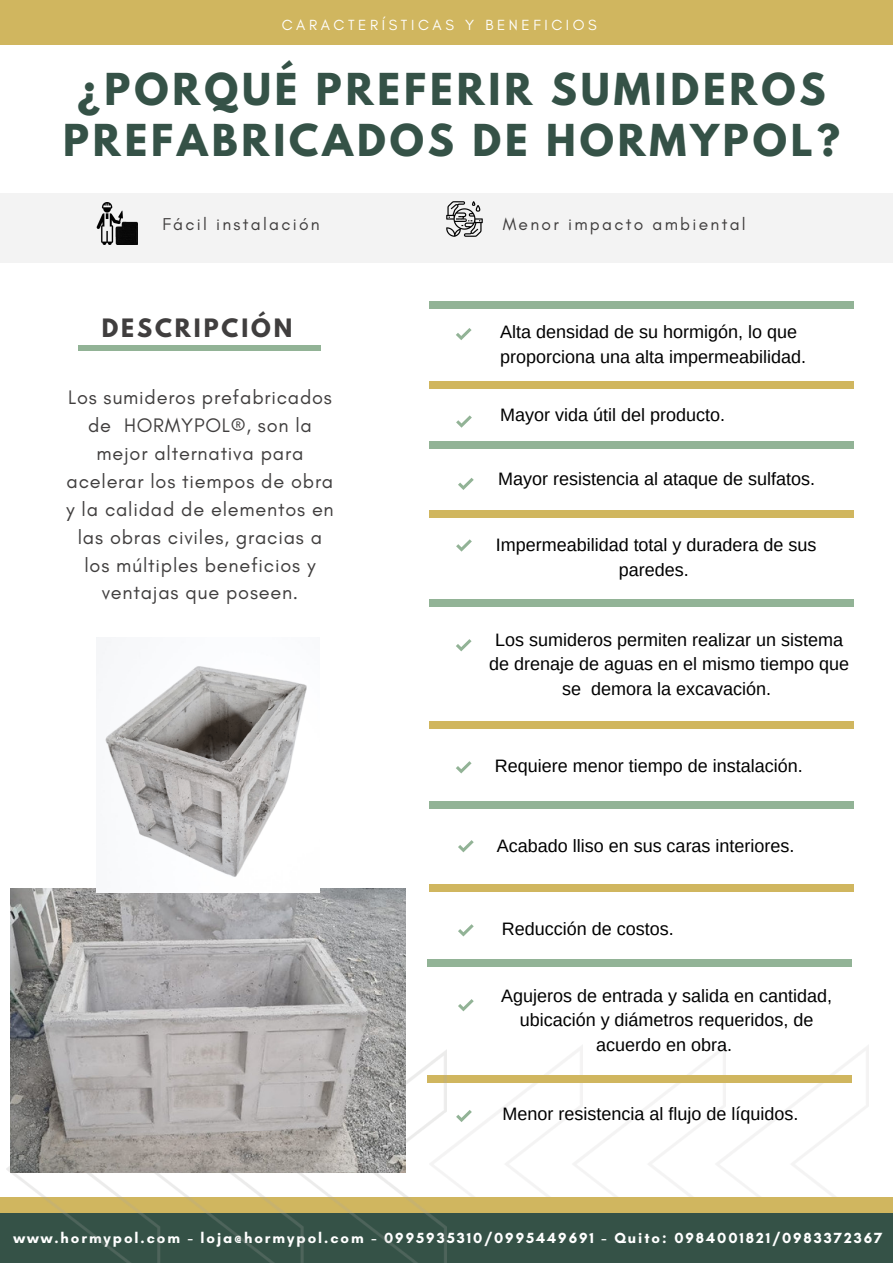
<style>
.page{position:relative;width:893px;height:1264px;background:#fff}
.page>*{position:absolute;margin:0;border:0;box-sizing:border-box;transform-origin:0 0}
.t1{font:700 39px/50.6px "League Spartan";letter-spacing:.1em;color:#355247;text-align:center}
.t2{font:700 22.5px "League Spartan";letter-spacing:.13em;color:#403e3e}
.t3{font:19.95px/27.9px "Glacial Indifference";letter-spacing:.035em;color:#403e3e;text-align:center}
.t4{font:18px/24.8px "Arimo";color:#000;text-align:center}
.t5{font:17.4px "Glacial Indifference";letter-spacing:.13em;color:#403e3e}
.t6{font:700 15px "Glacial Indifference";letter-spacing:.13em;color:#fff}
.t7{font:15px "Glacial Indifference";letter-spacing:.24em;color:#fff}
</style>
<div class="page">
<div style="left:0;top:193px;width:892px;height:69px;background:#f3f3f3"></div>
<svg style="left:456px;top:761px;width:15px;height:12px"></svg>
<div style="left:79px;top:345px;width:242px;height:6px;background:#92b396"></div>
<img style="left:446px;top:1045px;width:422px;height:151px">
<div style="left:0;top:1212px;width:892px;height:50px;background:#355247"></div>
<svg style="left:458px;top:924px;width:15px;height:12px"></svg>
<svg style="left:456px;top:1109px;width:16px;height:13px"></svg>
<svg style="left:458px;top:840px;width:15px;height:12px"></svg>
<img style="left:96px;top:202px;width:42px;height:42px">
<img style="left:446px;top:201px;width:37px;height:36px">
<svg style="left:456px;top:328px;width:15px;height:12px"></svg>
<svg style="left:458px;top:478px;width:15px;height:12px"></svg>
<svg style="left:456px;top:539px;width:16px;height:12px"></svg>
<svg style="left:458px;top:999px;width:15px;height:12px"></svg>
<svg style="left:456px;top:639px;width:15px;height:12px"></svg>
<svg style="left:456px;top:415px;width:16px;height:12px"></svg>
<div style="left:429px;top:301px;width:424px;height:7px;background:#92b396"></div>
<div style="left:429px;top:381px;width:424px;height:8px;background:#d0b65f"></div>
<div style="left:0;top:0;width:892px;height:45px;background:#d0b65f"></div>
<img style="left:10px;top:888px;width:395px;height:161px">
<div style="left:429px;top:440px;width:424px;height:8px;background:#92b396"></div>
<div style="left:429px;top:509px;width:424px;height:8px;background:#d0b65f"></div>
<div style="left:429px;top:599px;width:424px;height:7px;background:#92b396"></div>
<div style="left:429px;top:721px;width:424px;height:8px;background:#d0b65f"></div>
<div style="left:429px;top:801px;width:424px;height:8px;background:#92b396"></div>
<div style="left:429px;top:884px;width:424px;height:7px;background:#d0b65f"></div>
<div style="left:427px;top:958px;width:424px;height:8px;background:#92b396"></div>
<div style="left:427px;top:1075px;width:424px;height:8px;background:#d0b65f"></div>
<img style="left:96px;top:638px;width:224px;height:254px">
<div style="left:0;top:1196px;width:892px;height:16px;background:#d0b65f"></div>
<img style="left:7px;top:1049px;width:439px;height:213px">
<p class="t7" style="left:282px;top:16px;width:316px">CARACTERÍSTICAS Y BENEFICIOS</p>
<h1 class="t1" style="left:63px;top:69px;width:778px">¿PORQUÉ PREFERIR SUMIDEROS<br>PREFABRICADOS DE HORMYPOL?</h1>
<p class="t5" style="left:162px;top:213px;width:159px">Fácil instalación</p>
<p class="t5" style="left:502px;top:213px;width:244px">Menor impacto ambiental</p>
<p class="t2" style="left:102px;top:317px;width:192px">DESCRIPCIÓN</p>
<p class="t3" style="left:66px;top:383px;width:269px">Los sumideros prefabricados de HORMYPOL®, son la mejor alternativa para acelerar los tiempos de obra y la calidad de elementos en las obras civiles, gracias a los múltiples beneficios y ventajas que poseen.</p>
<p class="t4" style="left:500px;top:319px;width:307px;text-align:left">Alta densidad de su hormigón, lo que proporciona una alta impermeabilidad.</p>
<p class="t4" style="left:500px;top:402px;width:226px">Mayor vida útil del producto.</p>
<p class="t4" style="left:498px;top:466px;width:318px">Mayor resistencia al ataque de sulfatos.</p>
<p class="t4" style="left:495px;top:532px;width:322px">Impermeabilidad total y duradera de sus paredes.</p>
<p class="t4" style="left:489px;top:627px;width:361px">Los sumideros permiten realizar un sistema de drenaje de aguas en el mismo tiempo que se demora la excavación.</p>
<p class="t4" style="left:495px;top:753px;width:309px">Requiere menor tiempo de instalación.</p>
<p class="t4" style="left:496px;top:833px;width:299px">Acabado lliso en sus caras interiores.</p>
<p class="t4" style="left:501px;top:916px;width:173px">Reducción de costos.</p>
<p class="t4" style="left:501px;top:983px;width:332px">Agujeros de entrada y salida en cantidad, ubicación y diámetros requeridos, de acuerdo en obra.</p>
<p class="t4" style="left:502px;top:1101px;width:297px">Menor resistencia al flujo de líquidos.</p>
<p class="t6" style="left:13px;top:1228px;width:870px">www.hormypol.com - loja@hormypol.com - 0995935310/0995449691 - Quito: 0984001821/0983372367</p>
</div>
